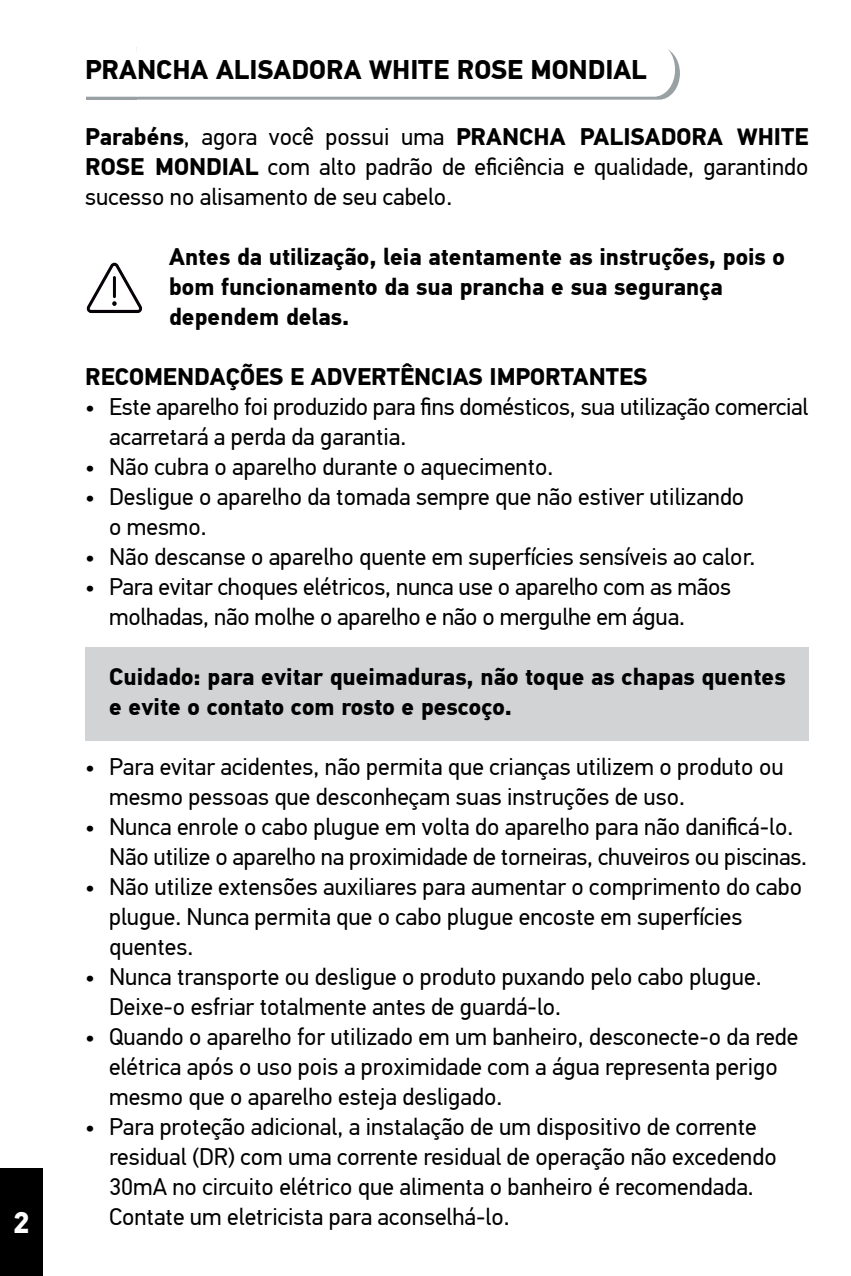
<style>
.page{position:relative;width:851px;height:1276px;background:#fff}
.page>*{position:absolute;margin:0;border:0;box-sizing:border-box;transform-origin:0 0}
.t1{font:700 30px "PF Din Text Pro";color:#fff}
.t2{font:700 27px "PF Din Text Pro";color:#000}
.t3{font:24px/30px "PF Din Text Pro";color:#000}
.t4{font:700 24px/30px "PF Din Text Pro";color:#000}
.s1{font-weight:700}
</style>
<div class="page">
<div style="left:0;top:1168px;width:43px;height:108px;background:#000"></div>
<div style="left:85px;top:647px;width:723px;height:93px;background:#d1d3d4"></div>
<svg style="left:86px;top:47px;width:593px;height:53px"></svg>
<svg style="left:86px;top:263px;width:56px;height:50px"></svg>
<p class="t1" style="left:13px;top:1204px;width:18px">2</p>
<p class="t2" style="left:85px;top:53px;width:563px">PRANCHA ALISADORA WHITE ROSE MONDIAL</p>
<p class="t3" style="left:85px;top:122px;width:388px"><span class="s1">Parabéns</span>, agora você possui uma <span class="s1">prancha</span></p>
<p class="t3" style="left:85px;top:122px;width:724px;text-align:justify;text-indent:495px"><span class="s1">pALISADORA WHITE ROSE MONDIAL</span> com alto padrão de eficiência e qualidade, garantindo sucesso no alisamento de seu cabelo.</p>
<p class="t4" style="left:169px;top:242px;width:617px">Antes da utilização, leia atentamente as instruções, pois o bom funcionamento da sua prancha e sua segurança dependem delas.</p>
<p class="t4" style="left:85px;top:362px;width:563px">RECOMENDAÇÕES E ADVERTÊNCIAS IMPORTANTES</p>
<p class="t3" style="left:109px;top:392px;width:700px;text-indent:-24px">• Este aparelho foi produzido para fins domésticos, sua utilização comercial acarretará a perda da garantia.</p>
<p class="t3" style="left:85px;top:452px;width:469px">• Não cubra o aparelho durante o aquecimento.</p>
<p class="t3" style="left:109px;top:482px;width:636px;text-indent:-24px">• Desligue o aparelho da tomada sempre que não estiver utilizando o mesmo.</p>
<p class="t3" style="left:85px;top:542px;width:671px">• Não descanse o aparelho quente em superfícies sensíveis ao calor.</p>
<p class="t3" style="left:109px;top:572px;width:623px;text-indent:-24px">• Para evitar choques elétricos, nunca use o aparelho com as mãos molhadas, não molhe o aparelho e não o mergulhe em água.</p>
<p class="t4" style="left:109px;top:662px;width:678px">Cuidado: para evitar queimaduras, não toque as chapas quentes e evite o contato com rosto e pescoço.</p>
<p class="t3" style="left:109px;top:752px;width:676px;text-indent:-24px">• Para evitar acidentes, não permita que crianças utilizem o produto ou mesmo pessoas que desconheçam suas instruções de uso.</p>
<p class="t3" style="left:109px;top:812px;width:699px;text-indent:-24px">• Nunca enrole o cabo plugue em volta do aparelho para não danificá-lo.<br>Não utilize o aparelho na proximidade de torneiras, chuveiros ou piscinas.</p>
<p class="t3" style="left:109px;top:872px;width:694px;text-indent:-24px">• Não utilize extensões auxiliares para aumentar o comprimento do cabo plugue. Nunca permita que o cabo plugue encoste em superfícies quentes.</p>
<p class="t3" style="left:109px;top:962px;width:653px;text-indent:-24px">• Nunca transporte ou desligue o produto puxando pelo cabo plugue.<br>Deixe-o esfriar totalmente antes de guardá-lo.</p>
<p class="t3" style="left:109px;top:1022px;width:690px;text-indent:-24px">• Quando o aparelho for utilizado em um banheiro, desconecte-o da rede elétrica após o uso pois a proximidade com a água representa perigo mesmo que o aparelho esteja desligado.</p>
<p class="t3" style="left:109px;top:1112px;width:669px;text-indent:-24px">• Para proteção adicional, a instalação de um dispositivo de corrente residual (DR) com uma corrente residual de operação não excedendo 30mA no circuito elétrico que alimenta o banheiro é recomendada.<br>Contate um eletricista para aconselhá-lo.</p>
</div>
